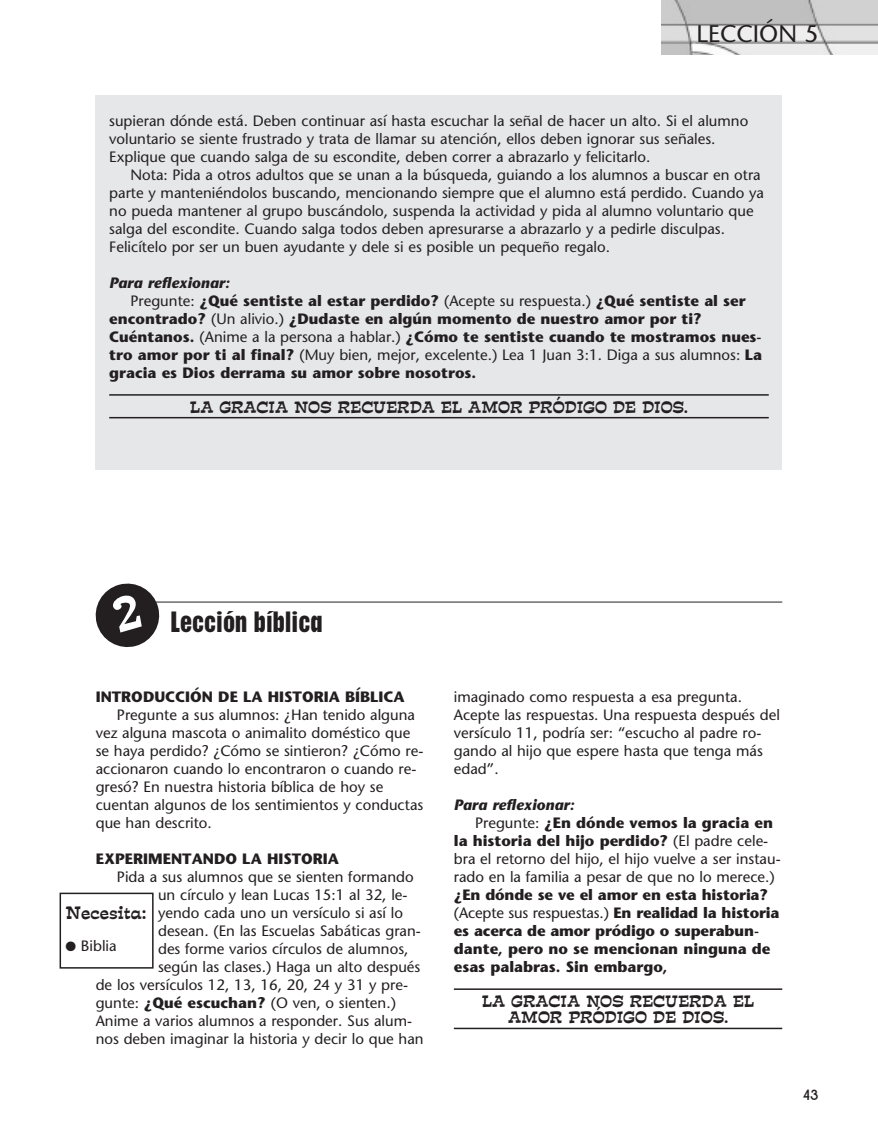
<style>
.page{position:relative;width:878px;height:1148px;background:#fff}
.page>*{position:absolute;margin:0;border:0;box-sizing:border-box;transform-origin:0 0}
.t1{font:700 condensed 27px "Placard";color:#231f20}
.t2{font:24px "Stone Sans";color:#231f20}
.t3{font:16.5px "Estro Font";color:#231f20}
.t4{font:15px/18px "Stone Sans";color:#231f20}
.t5{font:700 15px/18px "Stone Sans";color:#231f20}
.t6{font:15px/16.5px "Estro Font";color:#231f20;text-align:center}
.t7{font:italic 700 15px "Stone Sans";color:#231f20}
.t8{font:700 15px "New Garden";color:#231f20}
.s1{font-weight:400}
.s2{font-weight:700}
</style>
<div class="page">
<img style="left:662px;top:0;width:216px;height:54px">
<div style="left:96px;top:96px;width:686px;height:374px;background:#e6e7e9"></div>
<hr style="left:109px;top:394px;width:659px;height:1px;background:#231f20">
<hr style="left:109px;top:417px;width:659px;height:1px;background:#231f20">
<hr style="left:454px;top:988px;width:328px;height:1px;background:#231f20">
<hr style="left:454px;top:1027px;width:328px;height:2px;background:#231f20">
<hr style="left:144px;top:601px;width:638px;height:1px;background:#231f20">
<div style="left:60px;top:892px;width:94px;height:76px;border:2px solid #231f20"></div>
<svg style="left:95px;top:583px;width:68px;height:65px"></svg>
<h2 class="t2" style="left:696px;top:24px;width:123px">LECCIÓN 5</h2>
<p class="t4" style="left:109px;top:113px;width:640px">supieran dónde está. Deben continuar así hasta escuchar la señal de hacer un alto. Si el alumno voluntario se siente frustrado y trata de llamar su atención, ellos deben ignorar sus señales.<br>Explique que cuando salga de su escondite, deben correr a abrazarlo y felicitarlo.</p>
<p class="t4" style="left:109px;top:167px;width:656px;text-indent:21px">Nota: Pida a otros adultos que se unan a la búsqueda, guiando a los alumnos a buscar en otra parte y manteniéndolos buscando, mencionando siempre que el alumno está perdido. Cuando ya no pueda mantener al grupo buscándolo, suspenda la actividad y pida al alumno voluntario que salga del escondite. Cuando salga todos deben apresurarse a abrazarlo y a pedirle disculpas.<br>Felicítelo por ser un buen ayudante y dele si es posible un pequeño regalo.</p>
<p class="t7" style="left:109px;top:277px;width:122px">Para reflexionar:</p>
<p class="t5" style="left:130px;top:293px;width:616px"><span class="s1">Pregunte:</span> ¿Qué sentiste al estar perdido? <span class="s1">(Acepte su respuesta.)</span> ¿Qué sentiste al ser</p>
<p class="t5" style="left:109px;top:311px;width:594px">encontrado? <span class="s1">(Un alivio.)</span> ¿Dudaste en algún momento de nuestro amor por ti?</p>
<p class="t5" style="left:109px;top:329px;width:654px">Cuéntanos. <span class="s1">(Anime a la persona a hablar.)</span> ¿Cómo te sentiste cuando te mostramos nues-</p>
<p class="t4" style="left:109px;top:347px;width:654px"><span class="s2">tro amor por ti al final?</span> (Muy bien, mejor, excelente.) Lea 1 Juan 3:1. Diga a sus alumnos: <span class="s2">La</span></p>
<p class="t5" style="left:109px;top:365px;width:368px">gracia es Dios derrama su amor sobre nosotros.</p>
<p class="t6" style="left:190px;top:399px;width:499px">LA GRACIA NOS RECUERDA EL AMOR PRÓDIGO DE DIOS.</p>
<h1 class="t1" style="left:171px;top:612px;width:153px">Lección bíblica</h1>
<p class="t5" style="left:96px;top:689px;width:310px">INTRODUCCIÓN DE LA HISTORIA BÍBLICA</p>
<p class="t4" style="left:96px;top:707px;width:329px;text-indent:21px">Pregunte a sus alumnos: ¿Han tenido alguna vez alguna mascota o animalito doméstico que se haya perdido? ¿Cómo se sintieron? ¿Cómo re&shy;accionaron cuando lo encontraron o cuando re&shy;gresó? En nuestra historia bíblica de hoy se cuentan algunos de los sentimientos y conductas que han descrito.</p>
<p class="t5" style="left:96px;top:851px;width:245px">EXPERIMENTANDO LA HISTORIA</p>
<p class="t4" style="left:117px;top:869px;width:298px">Pida a sus alumnos que se sienten formando</p>
<p class="t4" style="left:158px;top:887px;width:251px">un círculo y lean Lucas 15:1 al 32, le-</p>
<p class="t4" style="left:158px;top:905px;width:246px">yendo cada uno un versículo si así lo</p>
<p class="t4" style="left:158px;top:923px;width:264px">desean. (En las Escuelas Sabáticas gran-</p>
<p class="t4" style="left:158px;top:941px;width:252px">des forme varios círculos de alumnos,</p>
<p class="t4" style="left:158px;top:959px;width:264px">según las clases.) Haga un alto después</p>
<p class="t4" style="left:96px;top:977px;width:314px">de los versículos 12, 13, 16, 20, 24 y 31 y pre-</p>
<p class="t4" style="left:96px;top:995px;width:302px">gunte: <span class="s2">¿Qué escuchan?</span> (O ven, o sienten.)</p>
<p class="t4" style="left:96px;top:1013px;width:318px">Anime a varios alumnos a responder. Sus alum-</p>
<p class="t4" style="left:96px;top:1031px;width:329px">nos deben imaginar la historia y decir lo que han</p>
<p class="t3" style="left:66px;top:904px;width:82px">Necesita:</p>
<p class="t4" style="left:66px;top:938px;width:53px">● Biblia</p>
<p class="t4" style="left:454px;top:689px;width:327px">imaginado como respuesta a esa pregunta.<br>Acepte las respuestas. Una respuesta después del versículo 11, podría ser: “escucho al padre ro&shy;gando al hijo que espere hasta que tenga más edad”.</p>
<p class="t7" style="left:454px;top:799px;width:122px">Para reflexionar:</p>
<p class="t5" style="left:475px;top:815px;width:299px"><span class="s1">Pregunte:</span> ¿En dónde vemos la gracia en</p>
<p class="t5" style="left:454px;top:833px;width:316px">la historia del hijo perdido? <span class="s1">(El padre cele-</span></p>
<p class="t4" style="left:454px;top:851px;width:328px">bra el retorno del hijo, el hijo vuelve a ser instau-</p>
<p class="t4" style="left:454px;top:869px;width:322px">rado en la familia a pesar de que no lo merece.)</p>
<p class="t5" style="left:454px;top:887px;width:327px">¿En dónde se ve el amor en esta historia? <span class="s1">(Acepte sus respuestas.)</span> En realidad la historia es acerca de amor pródigo o superabun&shy;dante, pero no se mencionan ninguna de esas palabras. Sin embargo,</p>
<p class="t6" style="left:482px;top:993px;width:274px">LA GRACIA NOS RECUERDA EL<br>AMOR PRÓDIGO DE DIOS.</p>
<p class="t8" style="left:803px;top:1086px;width:17px">43</p>
</div>
